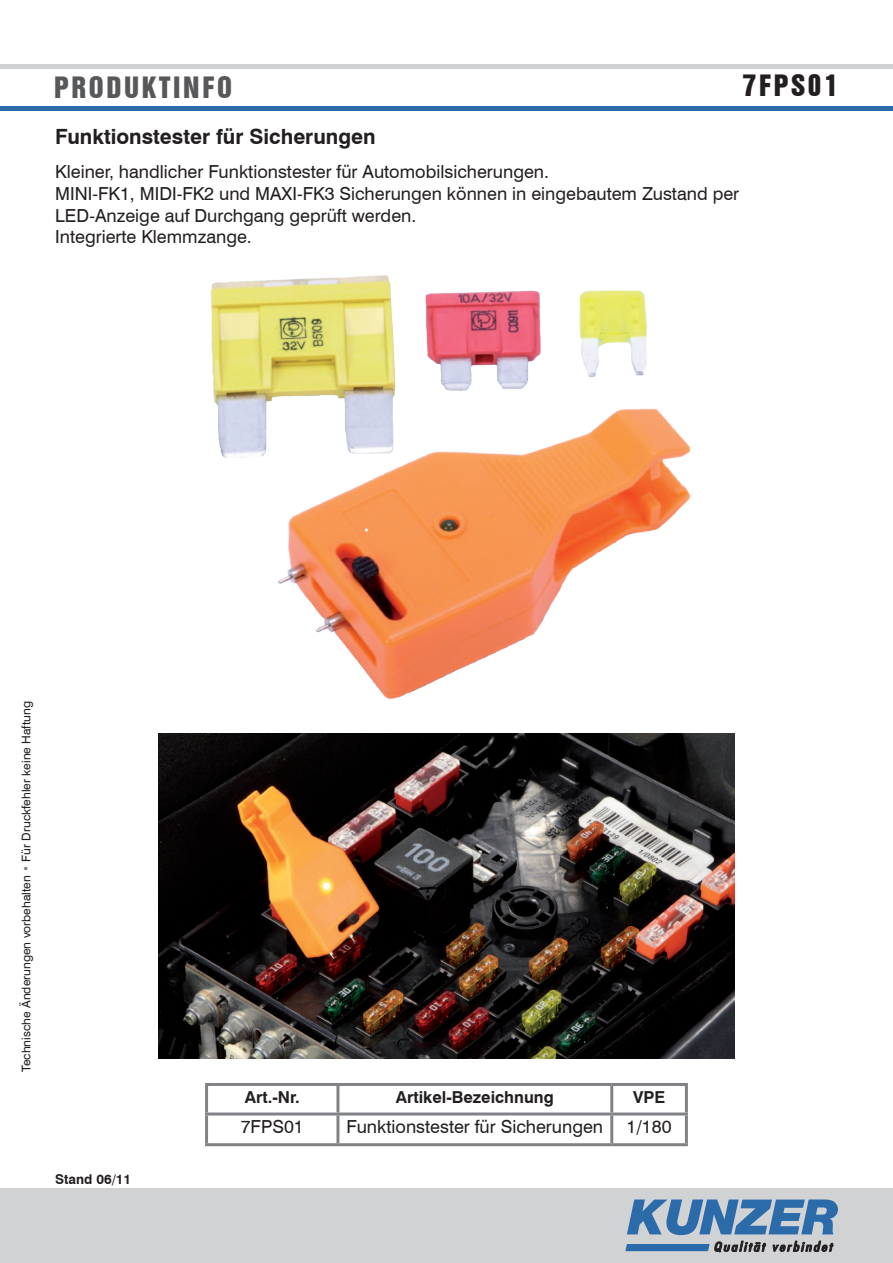
<style>
.page{position:relative;width:893px;height:1263px;background:#fff}
.page>*{position:absolute;margin:0;border:0;box-sizing:border-box;transform-origin:0 0}
.t1{font:27px "Swiss 921 BT Regular A";letter-spacing:.1em;color:#57585a}
.t2{font:27px "Swiss 921 BT Regular A";letter-spacing:.1em;color:#231f20}
.t3{font:700 21px "Swiss 721 BT";color:#231f20}
.t4{font:18px/21.8px "Swiss 721 BT";color:#231f20}
.t5{font:700 16.5px "Swiss 721 BT";color:#231f20}
.t6{font:700 13.5px "Swiss 721 BT";color:#231f20}
.t7{font:12px "Swiss 721 BT";color:#231f20}
.s1{font-stretch:condensed;color:#808285}
</style>
<div class="page">
<div style="left:0;top:1188px;width:893px;height:75px;background:#d1d2d4"></div>
<svg style="left:627px;top:1199px;width:211px;height:36px"></svg>
<svg style="left:625px;top:1241px;width:208px;height:11px"></svg>
<hr style="left:0;top:65px;width:893px;height:4px;background:#d1d2d4">
<div style="left:0;top:106px;width:893px;height:5px;background:#2b6baa"></div>
<hr style="left:205px;top:1083px;width:133px;height:3px;background:#808285">
<hr style="left:205px;top:1086px;width:3px;height:26px;background:#808285">
<hr style="left:338px;top:1083px;width:274px;height:3px;background:#808285">
<hr style="left:336px;top:1086px;width:3px;height:26px;background:#808285">
<hr style="left:612px;top:1083px;width:76px;height:3px;background:#808285">
<hr style="left:610px;top:1086px;width:3px;height:26px;background:#808285">
<hr style="left:685px;top:1086px;width:3px;height:26px;background:#808285">
<hr style="left:205px;top:1112px;width:133px;height:3px;background:#808285">
<hr style="left:205px;top:1115px;width:3px;height:28px;background:#808285">
<hr style="left:338px;top:1112px;width:274px;height:3px;background:#808285">
<hr style="left:336px;top:1115px;width:3px;height:28px;background:#808285">
<hr style="left:612px;top:1112px;width:76px;height:3px;background:#808285">
<hr style="left:610px;top:1115px;width:3px;height:28px;background:#808285">
<hr style="left:685px;top:1115px;width:3px;height:28px;background:#808285">
<hr style="left:205px;top:1143px;width:133px;height:3px;background:#808285">
<hr style="left:338px;top:1143px;width:274px;height:3px;background:#808285">
<hr style="left:612px;top:1143px;width:76px;height:3px;background:#808285">
<img style="left:211px;top:275px;width:479px;height:424px">
<img style="left:158px;top:734px;width:576px;height:325px">
<h1 class="t1" style="left:54px;top:69px;width:180px">PRODUKTINFO</h1>
<h1 class="t2" style="left:743px;top:67px;width:96px">7FPS01</h1>
<p class="t3" style="left:55px;top:123px;width:322px">Funktionstester für Sicherungen</p>
<p class="t4" style="left:55px;top:161px;width:685px">Kleiner, handlicher Funktionstester für Automobilsicherungen.<br>MINI-FK1, MIDI-FK2 und MAXI-FK3 Sicherungen können in eingebautem Zustand per LED-Anzeige auf Durchgang geprüft werden.<br>Integrierte Klemmzange.</p>
<p class="t7" style="left:19px;top:1071px;width:372px;rotate:-90deg">Technische Änderungen vorbehalten <span class="s1">•</span> Für Druckfehler keine Haftung</p>
<p class="t6" style="left:55px;top:1171px;width:77px">Stand 06/11</p>
<p class="t5" style="left:245px;top:1086px;width:56px">Art.-Nr.</p>
<p class="t5" style="left:396px;top:1086px;width:159px">Artikel-Bezeichnung</p>
<p class="t5" style="left:633px;top:1086px;width:34px">VPE</p>
<p class="t4" style="left:241px;top:1116px;width:65px">7FPS01</p>
<p class="t4" style="left:347px;top:1116px;width:258px">Funktionstester für Sicherungen</p>
<p class="t4" style="left:627px;top:1116px;width:46px">1/180</p>
</div>
